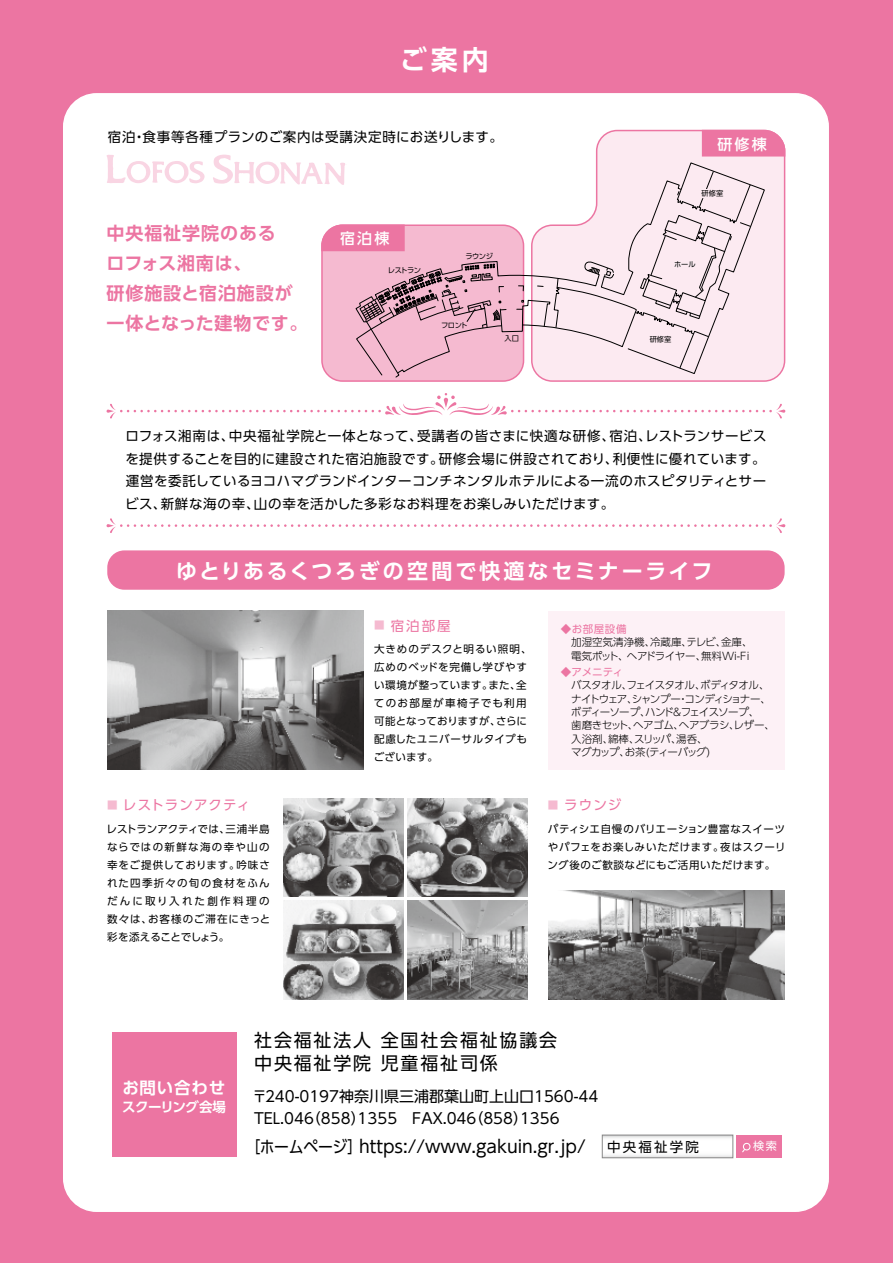
<style>
.page{position:relative;width:893px;height:1263px;background:#ec75a2}
.page>*{position:absolute;margin:0;border:0;box-sizing:border-box;transform-origin:0 0}
.t1{font:700 27px "UD Shin Go Pr 6 De";color:#fff}
.t2{font:700 21px "UD Shin Go Pr 6 De";letter-spacing:.13em;color:#fff}
.t3{font:700 18px/30px "UD Shin Go Pr 6 De";letter-spacing:.05em;color:#ec75a2}
.t4{font:18px/22.5px "UD Shin Go Pr 6";letter-spacing:.1em;color:#000}
.t5{font:17.25px "UD Shin Go Pr 6";color:#000}
.t6{font:700 16.5px "UD Shin Go Pr 6 De";letter-spacing:.045em;color:#fff}
.t7{font:15px/22.4px "UD Shin Go Pr 6";color:#000}
.t8{font:500 15px "UD Shin Go Pr 6";letter-spacing:.15em;color:#fff}
.t9{font:13.5px/22.5px "UD Shin Go Pr 6";letter-spacing:.04em;color:#000;text-align:justify}
.t10{font:13.5px "UD Shin Go Pr 6";letter-spacing:.08em;color:#ec75a2}
.t11{font:700 13.5px "UD Shin Go Pr 6 De";letter-spacing:-.04em;color:#fff}
.t12{font:11.1px "UD Shin Go Pr 6";color:#fff}
.t13{font:10.5px/18px "UD Shin Go Pr 6";letter-spacing:.06em;color:#000;text-align:justify}
.t14{font:300 10.5px/13.4px "UD Shin Go Pr 6";letter-spacing:-.055em;color:#000}
.t15{font:300 10.5px/13.4px "UD Shin Go Pr 6";color:#000}
.t16{font:10.5px "UD Shin Go Pr 6";letter-spacing:.035em;color:#ec75a2}
.t17{font:7.2px "UD Shin Go Pr 6";letter-spacing:-.06em;color:#000}
.s1{font-size:10.5px;color:#f5bad0}
.s2{font-size:16.5px}
.s3{font-size:13.5px}
</style>
<div class="page">
<div style="left:64px;top:94px;width:764px;height:1117px;background:#fff;border-radius:33px"></div>
<svg style="left:106px;top:393px;width:679px;height:26px"></svg>
<svg style="left:106px;top:518px;width:679px;height:15px"></svg>
<svg style="left:107px;top:130px;width:678px;height:252px"></svg>
<div style="left:602px;top:1135px;width:131px;height:23px;background:linear-gradient(to right,#fbfbfb,#fbfbfb)"></div>
<div style="left:602px;top:1135px;width:131px;height:23px;border:1px solid #898989"></div>
<div style="left:736px;top:1135px;width:46px;height:23px;background:#ec75a2"></div>
<svg style="left:742px;top:1142px;width:9px;height:11px"></svg>
<div style="left:112px;top:1032px;width:124px;height:125px;background:#ec75a2"></div>
<div style="left:548px;top:611px;width:237px;height:158px;background:#fdf1f6"></div>
<img style="left:548px;top:891px;width:237px;height:108px">
<img style="left:107px;top:611px;width:257px;height:158px">
<div style="left:107px;top:550px;width:678px;height:40px;background:#ec75a2;border-radius:17px"></div>
<img style="left:283px;top:798px;width:120px;height:98px">
<img style="left:283px;top:901px;width:120px;height:98px">
<img style="left:407px;top:798px;width:120px;height:98px">
<img style="left:407px;top:901px;width:120px;height:98px">
<h1 class="t1" style="left:400px;top:37px;width:91px">ご案内</h1>
<p class="t9" style="left:108px;top:125px;width:397px">宿泊・食事等各種プランのご案内は受講決定時にお送りします。</p>
<h3 class="t3" style="left:106px;top:218px;width:203px">中央福祉学院のある<br>ロフォス湘南は、<br>研修施設と宿泊施設が一体となった建物です。</h3>
<h3 class="t8" style="left:340px;top:226px;width:51px">宿泊棟</h3>
<p class="t17" style="left:388px;top:265px;width:35px">レストラン</p>
<p class="t17" style="left:465px;top:251px;width:29px">ラウンジ</p>
<p class="t17" style="left:441px;top:319px;width:28px">フロント</p>
<p class="t17" style="left:505px;top:332px;width:16px">入口</p>
<h3 class="t8" style="left:717px;top:132px;width:51px">研修棟</h3>
<p class="t17" style="left:701px;top:188px;width:23px">研修室</p>
<p class="t17" style="left:674px;top:258px;width:23px">ホール</p>
<p class="t17" style="left:650px;top:333px;width:23px">研修室</p>
<p class="t9" style="left:125px;top:424px;width:643px">ロフォス湘南は、中央福祉学院と一体となって、受講者の皆さまに快適な研修、宿泊、レストランサービスを提供することを目的に建設された宿泊施設です。研修会場に併設されており、利便性に優れています。運営を委託しているヨコハマグランドインターコンチネンタルホテルによる一流のホスピタリティとサービス、新鮮な海の幸、山の幸を活かした多彩なお料理をお楽しみいただけます。</p>
<h2 class="t2" style="left:176px;top:553px;width:538px">ゆとりあるくつろぎの空間で快適なセミナーライフ</h2>
<p class="t10" style="left:107px;top:794px;width:144px"><span class="s1">■</span> レストランアクティ</p>
<p class="t13" style="left:107px;top:819px;width:165px">レストランアクティでは、三浦半島ならではの新鮮な海の幸や山の幸をご提供しております。吟味された四季折々の旬の食材をふんだんに取り入れた創作料理の数々は、お客様のご滞在にきっと彩を添えることでしょう。</p>
<p class="t10" style="left:374px;top:614px;width:78px"><span class="s1">■</span> 宿泊部屋</p>
<p class="t13" style="left:374px;top:640px;width:160px;text-align:left">大きめのデスクと明るい照明、広めのベッドを完備し学びやすい環境が整っています。また、全てのお部屋が車椅子でも利用可能となっておりますが、さらに配慮したユニバーサルタイプもございます。</p>
<p class="t16" style="left:561px;top:620px;width:67px">◆お部屋設備</p>
<p class="t15" style="left:561px;top:635px;width:193px">　加湿空気清浄機、冷蔵庫、テレビ、金庫、　電気ポット、ヘアドライヤー、無料Wi-Fi</p>
<p class="t16" style="left:561px;top:663px;width:64px">◆アメニティ</p>
<p class="t14" style="left:561px;top:678px;width:216px">　バスタオル、フェイスタオル、ボディタオル、　ナイトウェア、シャンプー・コンディショナー、　ボディーソープ、ハンド&amp;フェイスソープ、<br>　歯磨きセット、ヘアゴム、ヘアブラシ、レザー、　入浴剤、綿棒、スリッパ、湯呑、<br>　マグカップ、お茶(ティーバッグ)</p>
<p class="t10" style="left:548px;top:794px;width:75px"><span class="s1">■</span> ラウンジ</p>
<p class="t13" style="left:548px;top:819px;width:239px">パティシエ自慢のバリエーション豊富なスイーツやパフェをお楽しみいただけます。夜はスクーリング後のご歓談などにもご活用いただけます。</p>
<h3 class="t6" style="left:122px;top:1074px;width:104px">お問い合わせ</h3>
<p class="t11" style="left:122px;top:1096px;width:105px">スクーリング会場</p>
<h3 class="t4" style="left:254px;top:1029px;width:304px">社会福祉法人 全国社会福祉協議会中央福祉学院 児童福祉司係</h3>
<h3 class="t7" style="left:252px;top:1084px;width:348px">〒240-0197神奈川県三浦郡葉山町上山口1560-44<br>TEL.046（858）1355　FAX.046（858）1356</h3>
<h3 class="t5" style="left:245px;top:1132px;width:455px"><span class="s2">［ホームページ］</span>https://www.gakuin.gr.jp/　<span class="s3">中央福祉学院</span></h3>
<p class="t12" style="left:753px;top:1137px;width:25px">検索</p>
</div>
